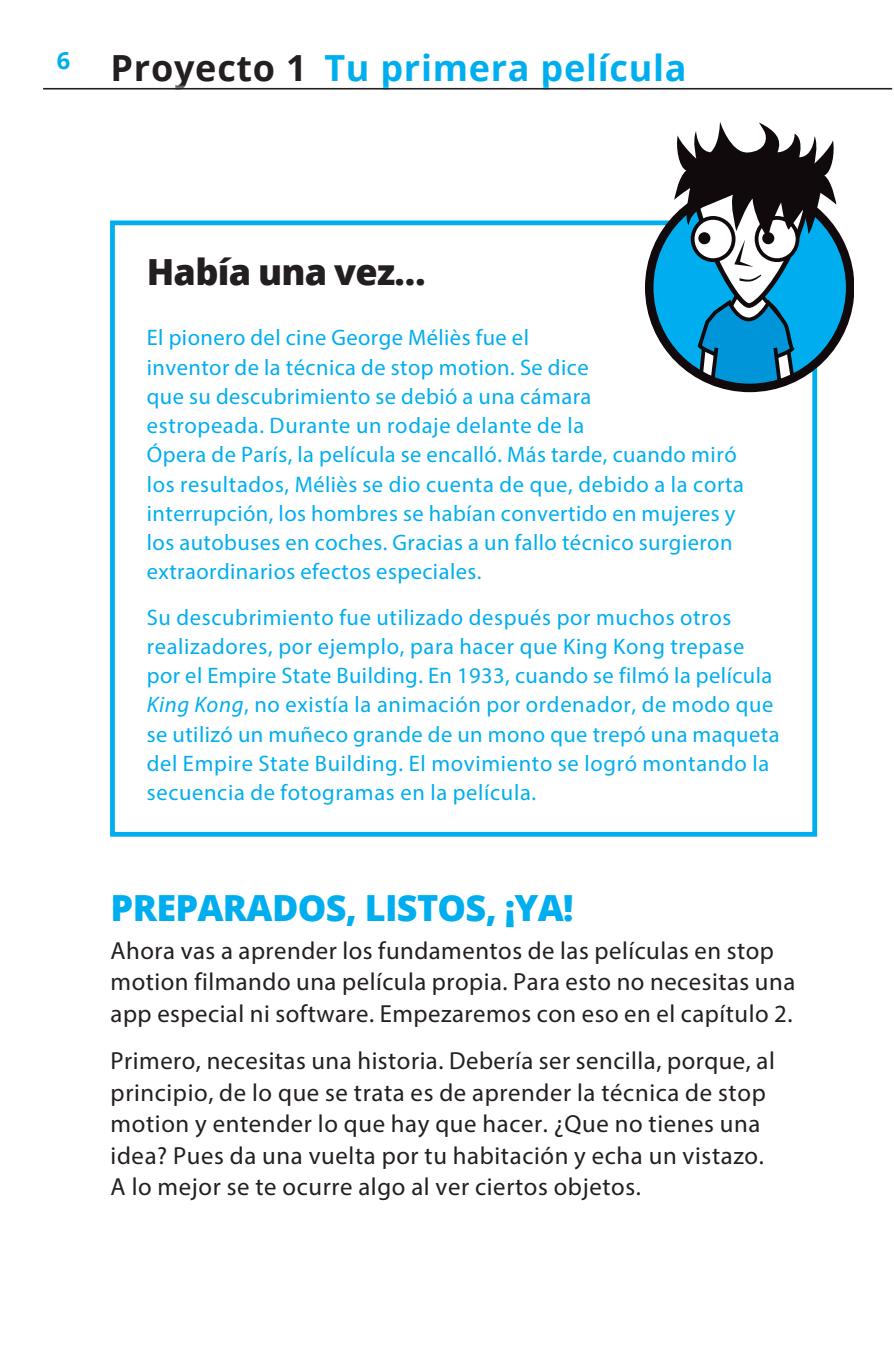
<style>
.page{position:relative;width:894px;height:1368px;background:#fff}
.page>*{position:absolute;margin:0;border:0;box-sizing:border-box;transform-origin:0 0}
.t1{font:700 36px "Open Sans";letter-spacing:.02em;color:#00aeef}
.t2{font:800 36px "Open Sans";letter-spacing:-.02em;color:#00aeef}
.t3{font:800 36px "Open Sans";letter-spacing:-.02em;color:#231f20}
.t4{font:24.75px/31.5px "Myriad Pro";letter-spacing:.02em;color:#231f20}
.t5{font:22.5px/29.2px "Myriad Pro";letter-spacing:.02em;color:#00aeef}
.s1{color:#231f20}
.s2{font-style:italic}
</style>
<div class="page">
<img style="left:43px;top:87px;width:850px;height:3px">
<img style="left:114px;top:85px;width:187px;height:3px">
<img style="left:325px;top:85px;width:358px;height:3px">
<hr style="left:43px;top:88px;width:848px;height:2px;background:#231f20">
<div style="left:110px;top:220px;width:706px;height:617px;border:5px solid #00aeef"></div>
<svg style="left:644px;top:122px;width:209px;height:270px"></svg>
<h1 class="t1" style="left:57px;top:43px;width:631px"><sup>6</sup> <span class="s1">Proyecto 1</span> Tu primera película</h1>
<h1 class="t3" style="left:147px;top:244px;width:280px">Había una vez…</h1>
<p class="t5" style="left:147px;top:323px;width:598px">El pionero del cine George Méliès fue el<br>inventor de la técnica de stop motion. Se dice<br>que su descubrimiento se debió a una cámara<br>estropeada. Durante un rodaje delante de la<br>Ópera de París, la película se encalló. Más tarde, cuando miró los resultados, Méliès se dio cuenta de que, debido a la corta interrupción, los hombres se habían convertido en mujeres y los autobuses en coches. Gracias a un fallo técnico surgieron extraordinarios efectos especiales.</p>
<p class="t5" style="left:147px;top:602px;width:634px">Su descubrimiento fue utilizado después por muchos otros realizadores, por ejemplo, para hacer que King Kong trepase por el Empire State Building. En 1933, cuando se filmó la película <span class="s2">King Kong</span>, no existía la animación por ordenador, de modo que se utilizó un muñeco grande de un mono que trepó una maqueta del Empire State Building. El movimiento se logró montando la secuencia de fotogramas en la película.</p>
<h1 class="t2" style="left:111px;top:880px;width:464px">PREPARADOS, LISTOS, ¡YA!</h1>
<p class="t4" style="left:111px;top:934px;width:685px">Ahora vas a aprender los fundamentos de las películas en stop motion filmando una película propia. Para esto no necesitas una app especial ni software. Empezaremos con eso en el capítulo 2.</p>
<p class="t4" style="left:111px;top:1044px;width:665px">Primero, necesitas una historia. Debería ser sencilla, porque, al principio, de lo que se trata es de aprender la técnica de stop motion y entender lo que hay que hacer. ¿Que no tienes una idea? Pues da una vuelta por tu habitación y echa un vistazo.<br>A lo mejor se te ocurre algo al ver ciertos objetos.</p>
</div>
